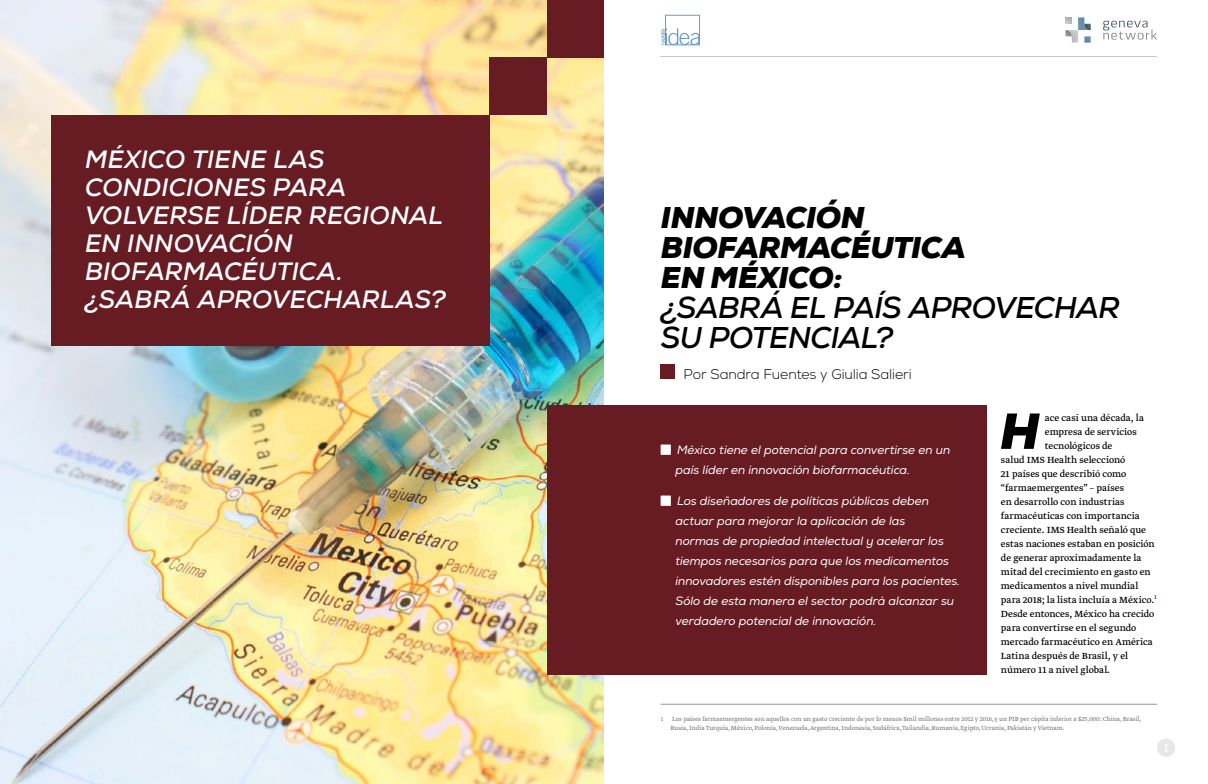
<style>
.page{position:relative;width:1208px;height:784px;background:#fff}
.page>*{position:absolute;margin:0;border:0;box-sizing:border-box;transform-origin:0 0}
.t1{font:italic 900 50.5px "Nexa";color:#000}
.t2{font:italic 900 30px/30px "Nexa";letter-spacing:-.015em;color:#000}
.t3{font:italic 700 30px/30px "Nexa";letter-spacing:-.025em;color:#000}
.t4{font:italic 700 25px/28px "Nexa";letter-spacing:.005em;color:#fff}
.t5{font:300 14px "Nexa";letter-spacing:-.01em;color:#000}
.t6{font:italic 12px/20px "Nexa";letter-spacing:-.005em;color:#fff}
.t7{font:700 12px "Nexa";color:#fff}
.t8{font:10.5px "Greta Text Pro";color:#000}
.t9{font:300 7px/8.4px "Greta Text Pro";color:#6d6e71}
.s1{color:#a16672}
</style>
<div class="page">
<div style="left:1157px;top:739px;width:18px;height:18px;background:#e6e7e8;border-radius:50%"></div>
<hr style="left:660px;top:57px;width:497px;height:1px;background:#c7c8ca">
<svg style="left:1103px;top:21px;width:54px;height:19px"></svg>
<svg style="left:1065px;top:17px;width:25px;height:26px"></svg>
<svg style="left:660px;top:29px;width:37px;height:16px"></svg>
<div style="left:665px;top:15px;width:34px;height:30px;border:1px solid #699bc5"></div>
<img style="left:0;top:0;width:604px;height:784px">
<div style="left:547px;top:0;width:57px;height:57px;background:#671b22"></div>
<div style="left:660px;top:364px;width:15px;height:15px;background:#671b22"></div>
<div style="left:51px;top:115px;width:438px;height:231px;background:#671b22"></div>
<div style="left:547px;top:405px;width:439px;height:270px;background:#671b22"></div>
<div style="left:489px;top:57px;width:58px;height:58px;background:#671b22"></div>
<hr style="left:660px;top:704px;width:497px;height:1px;background:#939598">
<h3 class="t4" style="left:85px;top:145px;width:362px">MÉXICO TIENE LAS<br>CONDICIONES PARA<br>VOLVERSE LÍDER REGIONAL<br>EN INNOVACIÓN<br>BIOFARMACÉUTICA. ¿SABRÁ APROVECHARLAS?</h3>
<h2 class="t2" style="left:661px;top:203px;width:306px">INNOVACIÓN<br>BIOFARMACÉUTICA<br>EN MÉXICO:</h2>
<h2 class="t3" style="left:660px;top:292px;width:461px">¿SABRÁ EL PAÍS APROVECHAR<br>SU POTENCIAL?</h2>
<h3 class="t5" style="left:683px;top:366px;width:230px">Por Sandra Fuentes y Giulia Salieri</h3>
<p class="t6" style="left:675px;top:440px;width:276px">México tiene el potencial para convertirse en un país líder en innovación biofarmacéutica.</p>
<p class="t6" style="left:675px;top:491px;width:286px">Los diseñadores de políticas públicas deben actuar para mejorar la aplicación de las<br>normas de propiedad intelectual y acelerar los tiempos necesarios para que los medicamentos innovadores estén disponibles para los pacientes.<br>Sólo de esta manera el sector podrá alcanzar su verdadero potencial de innovación.</p>
<h1 class="t1" style="left:1000px;top:399px;width:41px">H</h1>
<p class="t8" style="left:1045px;top:411px;width:101px">ace casi una década, la</p>
<p class="t8" style="left:1045px;top:425px;width:93px">empresa de servicios</p>
<p class="t8" style="left:1045px;top:439px;width:69px">tecnológicos de</p>
<p class="t8" style="left:1001px;top:453px;width:126px">salud IMS Health seleccionó</p>
<p class="t8" style="left:1001px;top:467px;width:127px">21 países que describió como</p>
<p class="t8" style="left:1001px;top:481px;width:125px">“farmaemergentes” – países</p>
<p class="t8" style="left:1001px;top:495px;width:125px">en desarrollo con industrias</p>
<p class="t8" style="left:1001px;top:509px;width:140px">farmacéuticas con importancia</p>
<p class="t8" style="left:1001px;top:523px;width:147px">creciente. IMS Health señaló que</p>
<p class="t8" style="left:1001px;top:537px;width:155px">estas naciones estaban en posición</p>
<p class="t8" style="left:1001px;top:551px;width:142px">de generar aproximadamente la</p>
<p class="t8" style="left:1001px;top:565px;width:151px">mitad del crecimiento en gasto en</p>
<p class="t8" style="left:1001px;top:579px;width:139px">medicamentos a nivel mundial</p>
<p class="t8" style="left:1001px;top:593px;width:157px">para 2018; la lista incluía a México.<sup>1</sup></p>
<p class="t8" style="left:1001px;top:607px;width:155px">Desde entonces, México ha crecido</p>
<p class="t8" style="left:1001px;top:621px;width:137px">para convertirse en el segundo</p>
<p class="t8" style="left:1001px;top:635px;width:153px">mercado farmacéutico en América</p>
<p class="t8" style="left:1001px;top:649px;width:129px">Latina después de Brasil, y el</p>
<p class="t8" style="left:1001px;top:663px;width:111px">número 11 a nivel global.</p>
<p class="t9" style="left:670px;top:715px;width:472px;text-indent:-10px"><span class="s1">1</span> Los países farmaemergentes son aquellos con un gasto creciente de por lo menos $mil millones entre 2012 y 2016, y un PIB per cápita inferior a $25,000: China, Brasil,<br>Rusia, India Turquía, México, Polonia, Venezuela, Argentina, Indonesia, Sudáfrica, Tailandia, Rumania, Egipto, Ucrania, Pakistán y Vietnam.</p>
<p class="t7" style="left:1163px;top:740px;width:7px">1</p>
</div>
